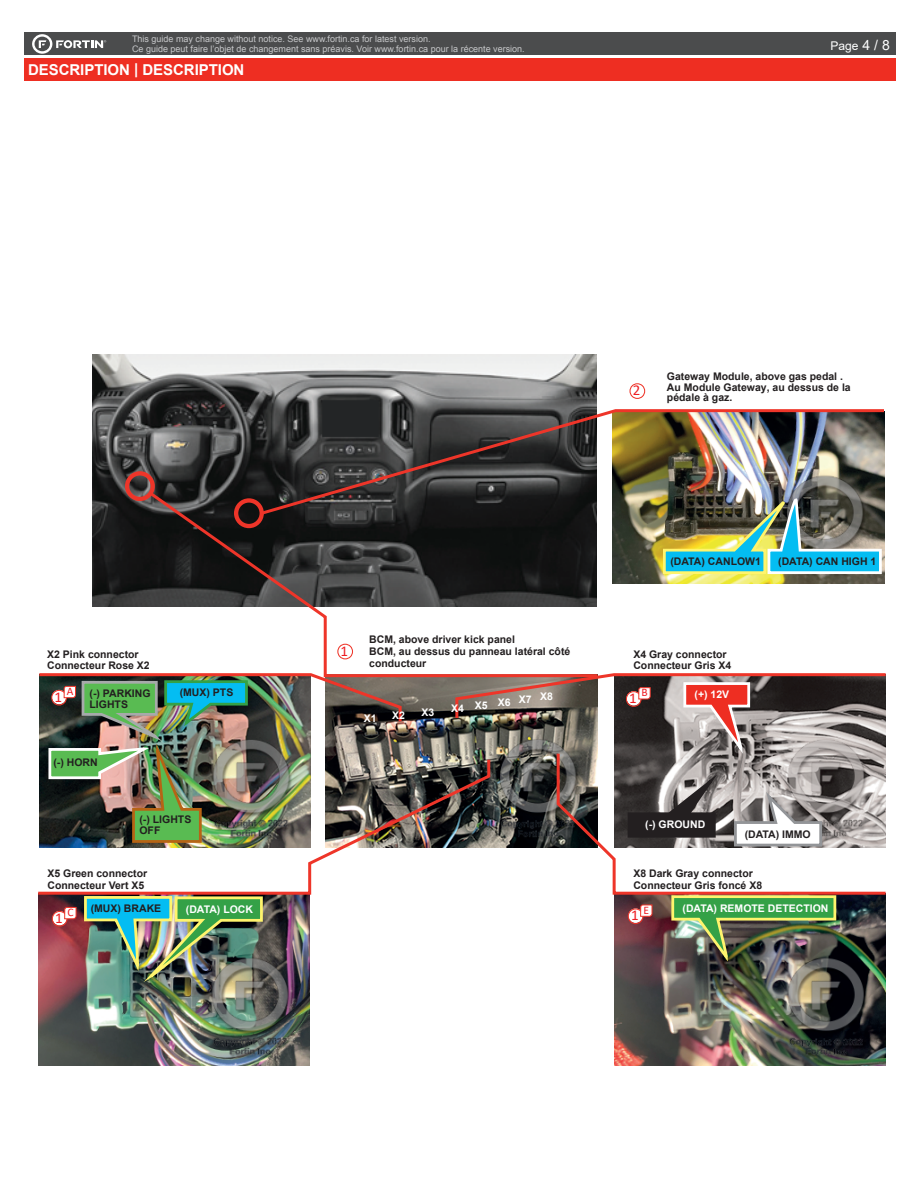
<style>
.page{position:relative;width:918px;height:1188px;background:#fff}
.page>*{position:absolute;margin:0;border:0;box-sizing:border-box;transform-origin:0 0}
.t1{font:700 15px "Arial";letter-spacing:-.005em;color:#fff}
.t2{font:15px "Calibri";color:#ee1d23}
.t3{font:12px "Arial";color:#fff}
.t4{font:11.55px "Calibri";color:#ee1d23}
.t5{font:700 10.5px/11.6px "Arial";color:#231f20}
.t6{font:700 10.5px "Arial";color:#fff}
.t7{font:9px/9.8px "Arial";color:#c7c8ca}
.s1{font-size:13.95px}
</style>
<div class="page">
<div style="left:24px;top:33px;width:872px;height:22px;background:#4b4c4d"></div>
<div style="left:24px;top:58px;width:872px;height:23px;background:#ee2e22"></div>
<svg style="left:32px;top:34px;width:74px;height:20px"></svg>
<img style="left:326px;top:679px;width:229px;height:168px">
<img style="left:92px;top:354px;width:505px;height:252px">
<svg style="left:145px;top:488px;width:452px;height:191px"></svg>
<img style="left:39px;top:740px;width:272px;height:17px">
<img style="left:38px;top:896px;width:272px;height:170px">
<img style="left:614px;top:896px;width:272px;height:170px">
<img style="left:613px;top:517px;width:271px;height:66px">
<img style="left:258px;top:408px;width:627px;height:109px">
<div style="left:125px;top:471px;width:30px;height:30px;border:4px solid #ee3529;border-radius:50%"></div>
<div style="left:234px;top:498px;width:30px;height:30px;border:4px solid #ee3529;border-radius:50%"></div>
<svg style="left:52px;top:907px;width:25px;height:20px"></svg>
<svg style="left:628px;top:904px;width:25px;height:20px"></svg>
<svg style="left:337px;top:644px;width:16px;height:15px"></svg>
<svg style="left:630px;top:383px;width:15px;height:16px"></svg>
<img style="left:662px;top:494px;width:221px;height:81px">
<img style="left:670px;top:896px;width:168px;height:65px">
<img style="left:39px;top:672px;width:364px;height:68px">
<svg style="left:454px;top:672px;width:432px;height:80px;background:#866f6a"></svg>
<img style="left:38px;top:757px;width:454px;height:139px">
<svg style="left:555px;top:751px;width:331px;height:145px"></svg>
<img style="left:83px;top:895px;width:181px;height:82px">
<img style="left:47px;top:746px;width:156px;height:98px">
<p class="t7" style="left:132px;top:34px;width:394px">This guide may change without notice. See www.fortin.ca for latest version.<br>Ce guide peut faire l’objet de changement sans préavis. Voir www.fortin.ca pour la récente version.</p>
<h1 class="t1" style="left:28px;top:59px;width:218px">DESCRIPTION | DESCRIPTION</h1>
<p class="t3" style="left:831px;top:38px;width:61px">Page <span class="s1">4 / 8</span></p>
<h1 class="t2" style="left:633px;top:380px;width:9px">2</h1>
<p class="t5" style="left:667px;top:371px;width:185px;line-height:10.5px">Gateway Module, above gas pedal .<br>Au Module Gateway, au dessus de la pédale à gaz.</p>
<p class="t5" style="left:670px;top:556px;width:92px">(DATA) CANLOW1</p>
<p class="t5" style="left:778px;top:556px;width:100px">(DATA) CAN HIGH 1</p>
<p class="t5" style="left:47px;top:648px;width:104px">X2 Pink connector<br>Connecteur Rose X2</p>
<h1 class="t2" style="left:341px;top:640px;width:9px">1</h1>
<p class="t5" style="left:369px;top:634px;width:203px">BCM, above driver kick panel<br>BCM, au dessus du panneau latéral côté conducteur</p>
<p class="t5" style="left:633px;top:648px;width:99px">X4 Gray connector<br>Connecteur Gris X4</p>
<p class="t4" style="left:67px;top:683px;width:8px">A</p>
<h1 class="t2" style="left:55px;top:686px;width:9px">1</h1>
<p class="t5" style="left:90px;top:688px;width:63px">(-) PARKING</p>
<p class="t5" style="left:180px;top:687px;width:55px">(MUX) PTS</p>
<p class="t5" style="left:90px;top:699px;width:40px">LIGHTS</p>
<p class="t6" style="left:364px;top:711px;width:14px">X1</p>
<p class="t6" style="left:392px;top:708px;width:14px">X2</p>
<p class="t6" style="left:421px;top:704px;width:14px">X3</p>
<p class="t6" style="left:451px;top:701px;width:14px">X4</p>
<p class="t6" style="left:475px;top:693px;width:79px">X5 X6 X7 X8</p>
<p class="t4" style="left:642px;top:685px;width:8px">B</p>
<h1 class="t2" style="left:629px;top:688px;width:9px">1</h1>
<p class="t6" style="left:695px;top:687px;width:36px">(+) 12V</p>
<p class="t5" style="left:53px;top:757px;width:46px">(-) HORN</p>
<p class="t5" style="left:139px;top:814px;width:53px;line-height:11.1px">(-) LIGHTS<br>OFF</p>
<p class="t6" style="left:645px;top:817px;width:62px">(-) GROUND</p>
<p class="t5" style="left:745px;top:828px;width:68px">(DATA) IMMO</p>
<p class="t5" style="left:47px;top:868px;width:101px">X5 Green connector<br>Connecteur Vert X5</p>
<p class="t5" style="left:633px;top:868px;width:130px">X8 Dark Gray connector<br>Connecteur Gris foncé X8</p>
<p class="t5" style="left:91px;top:903px;width:72px">(MUX) BRAKE</p>
<p class="t6" style="left:186px;top:902px;width:69px">(DATA) LOCK</p>
<p class="t4" style="left:643px;top:902px;width:7px">E</p>
<p class="t4" style="left:67px;top:904px;width:8px">C</p>
<h1 class="t2" style="left:631px;top:905px;width:9px">1</h1>
<h1 class="t2" style="left:55px;top:908px;width:9px">1</h1>
<p class="t6" style="left:683px;top:900px;width:148px">(DATA) REMOTE DETECTION</p>
</div>
